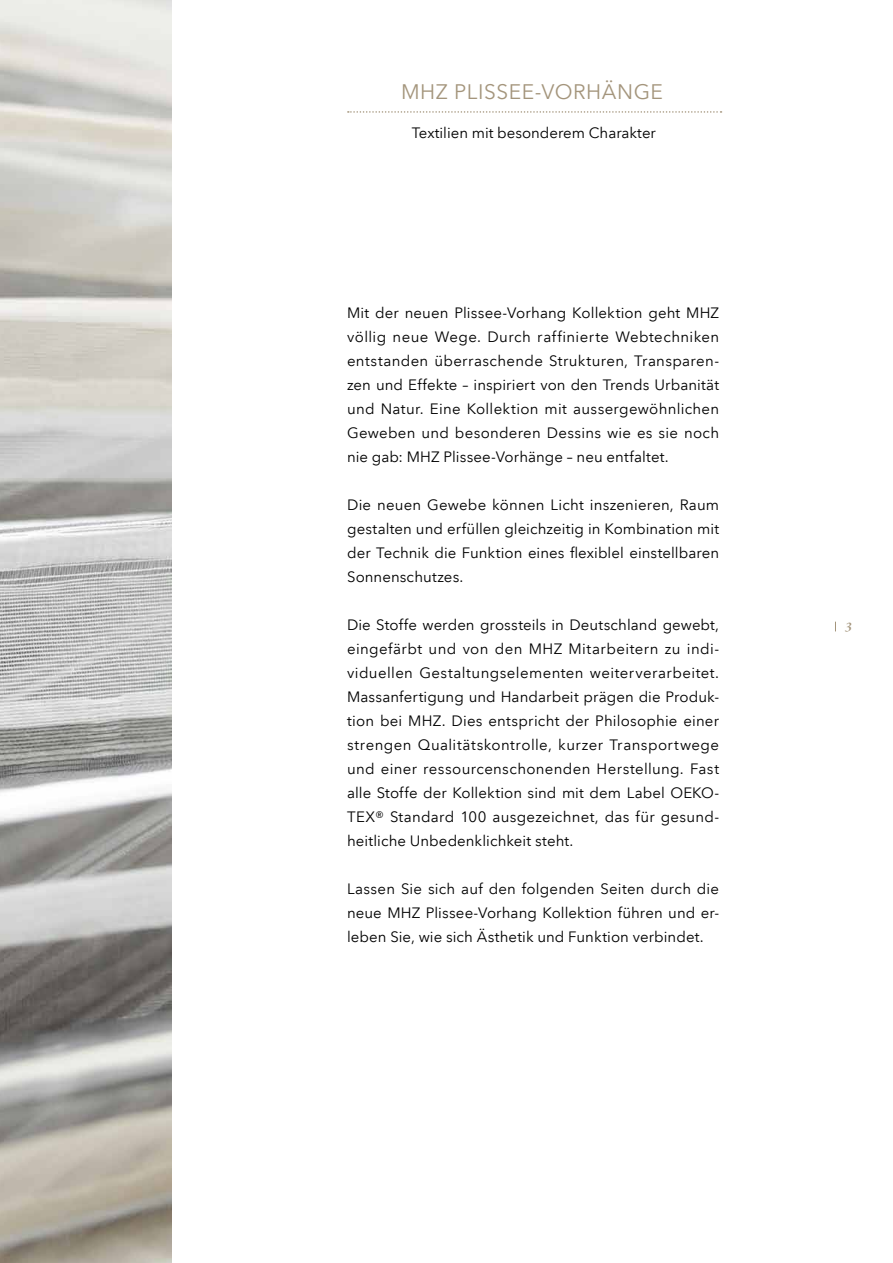
<style>
.page{position:relative;width:893px;height:1263px;background:#fff}
.page>*{position:absolute;margin:0;border:0;box-sizing:border-box;transform-origin:0 0}
.t1{font:21px "Avenir Next LT Com";letter-spacing:.025em;color:#a4957c}
.t2{font:15px/24px "Avenir Next LT Com";letter-spacing:.005em;color:#000;text-align:justify}
.t3{font:italic 600 13.5px "Garamond Premr Pro";color:#a4957c}
</style>
<div class="page">
<img style="left:0;top:0;width:171px;height:1263px">
<svg style="left:348px;top:111px;width:373px;height:2px"></svg>
<h1 class="t1" style="left:401px;top:80px;width:263px">MHZ PLISSEE-VORHÄNGE</h1>
<p class="t2" style="left:412px;top:121px;width:246px">Textilien mit besonderem Charakter</p>
<p class="t2" style="left:347px;top:300px;width:374px">Mit der neuen Plissee-Vorhang Kollektion geht MHZ völlig neue Wege. Durch raffinierte Webtechniken entstanden überraschende Strukturen, Transparen&shy;zen und Effekte – inspiriert von den Trends Urbanität und Natur. Eine Kollektion mit aussergewöhnlichen Geweben und besonderen Dessins wie es sie noch nie gab: MHZ Plissee-Vorhänge – neu entfaltet.</p>
<p class="t2" style="left:347px;top:492px;width:374px">Die neuen Gewebe können Licht inszenieren, Raum gestalten und erfüllen gleichzeitig in Kombination mit der Technik die Funktion eines flexiblel einstellbaren Sonnenschutzes.</p>
<p class="t2" style="left:347px;top:612px;width:374px">Die Stoffe werden grossteils in Deutschland gewebt, eingefärbt und von den MHZ Mitarbeitern zu indi&shy;viduellen Gestaltungselementen weiterverarbeitet.<br>Massanfertigung und Handarbeit prägen die Produk&shy;tion bei MHZ. Dies entspricht der Philosophie einer strengen Qualitätskontrolle, kurzer Transportwege und einer ressourcenschonenden Herstellung. Fast alle Stoffe der Kollektion sind mit dem Label OEKO-TEX® Standard 100 ausgezeichnet, das für gesund&shy;heitliche Unbedenklichkeit steht.</p>
<p class="t2" style="left:347px;top:876px;width:374px">Lassen Sie sich auf den folgenden Seiten durch die neue MHZ Plissee-Vorhang Kollektion führen und er&shy;leben Sie, wie sich Ästhetik und Funktion verbindet.</p>
<p class="t3" style="left:845px;top:618px;width:8px">3</p>
</div>
